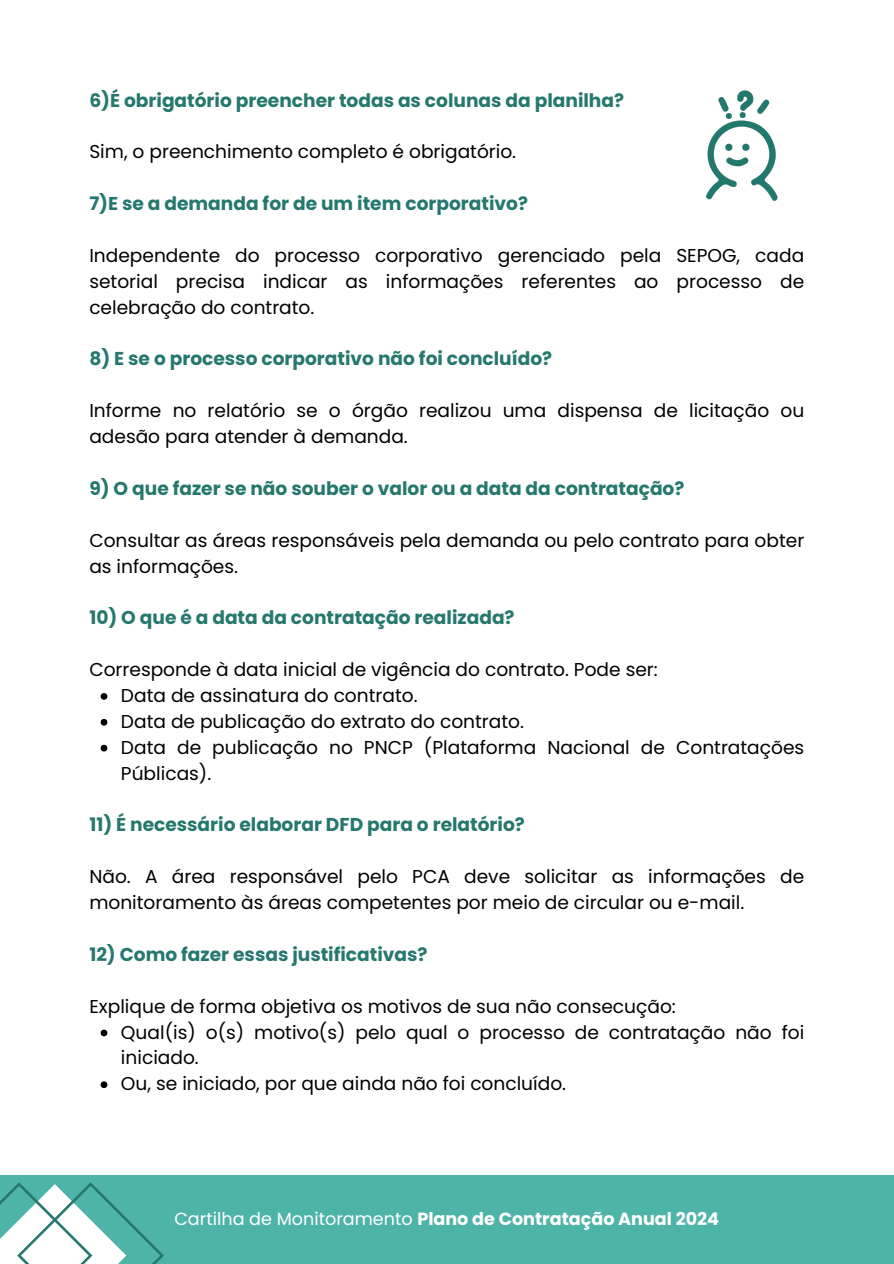
<style>
.page{position:relative;width:894px;height:1264px;background:#fff}
.page>*{position:absolute;margin:0;border:0;box-sizing:border-box;transform-origin:0 0}
.t1{font:18.6px/25.8px "Poppins";color:#000}
.t2{font:700 18.6px "Poppins";color:#26786e}
.t3{font:700 17.55px "Poppins";color:#fff}
.s1{font-weight:400}
</style>
<div class="page">
<svg style="left:101px;top:693px;width:6px;height:6px"></svg>
<svg style="left:101px;top:719px;width:6px;height:6px"></svg>
<svg style="left:101px;top:744px;width:6px;height:7px"></svg>
<svg style="left:101px;top:1029px;width:6px;height:7px"></svg>
<svg style="left:101px;top:1081px;width:6px;height:7px"></svg>
<div style="left:0;top:1175px;width:893px;height:88px;background:#4fb4a8"></div>
<svg style="left:0;top:1182px;width:164px;height:81px"></svg>
<img style="left:706px;top:90px;width:72px;height:111px">
<h1 class="t2" style="left:89px;top:87px;width:536px">6)É obrigatório preencher todas as colunas da planilha?</h1>
<p class="t1" style="left:89px;top:139px;width:428px">Sim, o preenchimento completo é obrigatório.</p>
<h1 class="t2" style="left:89px;top:191px;width:440px">7)E se a demanda for de um item corporativo?</h1>
<p class="t1" style="left:89px;top:242px;width:716px;text-align:justify">Independente do processo corporativo gerenciado pela SEPOG, cada setorial precisa indicar as informações referentes ao processo de celebração do contrato.</p>
<h1 class="t2" style="left:89px;top:346px;width:464px">8) E se o processo corporativo não foi concluído?</h1>
<p class="t1" style="left:89px;top:398px;width:716px">Informe no relatório se o órgão realizou uma dispensa de licitação ou adesão para atender à demanda.</p>
<h1 class="t2" style="left:89px;top:475px;width:596px">9) O que fazer se não souber o valor ou a data da contratação?</h1>
<p class="t1" style="left:89px;top:527px;width:716px">Consultar as áreas responsáveis pela demanda ou pelo contrato para obter as informações.</p>
<h1 class="t2" style="left:89px;top:605px;width:426px">10) O que é a data da contratação realizada?</h1>
<p class="t1" style="left:89px;top:656px;width:570px">Corresponde à data inicial de vigência do contrato. Pode ser:</p>
<p class="t1" style="left:121px;top:682px;width:298px">Data de assinatura do contrato.</p>
<p class="t1" style="left:121px;top:708px;width:404px">Data de publicação do extrato do contrato.</p>
<p class="t1" style="left:121px;top:734px;width:684px">Data de publicação no PNCP (Plataforma Nacional de Contratações<br>Públicas).</p>
<h1 class="t2" style="left:89px;top:812px;width:437px">11) É necessário elaborar DFD para o relatório?</h1>
<p class="t1" style="left:89px;top:863px;width:716px">Não. A área responsável pelo PCA deve solicitar as informações de monitoramento às áreas competentes por meio de circular ou e-mail.</p>
<h1 class="t2" style="left:89px;top:941px;width:339px">12) Como fazer essas justificativas?</h1>
<p class="t1" style="left:89px;top:993px;width:588px">Explique de forma objetiva os motivos de sua não consecução:</p>
<p class="t1" style="left:121px;top:1019px;width:684px">Qual(is) o(s) motivo(s) pelo qual o processo de contratação não foi iniciado.</p>
<p class="t1" style="left:121px;top:1070px;width:446px">Ou, se iniciado, por que ainda não foi concluído.</p>
<p class="t3" style="left:174px;top:1206px;width:546px"><span class="s1">Cartilha de Monitoramento</span> Plano de Contratação Anual 2024</p>
</div>
